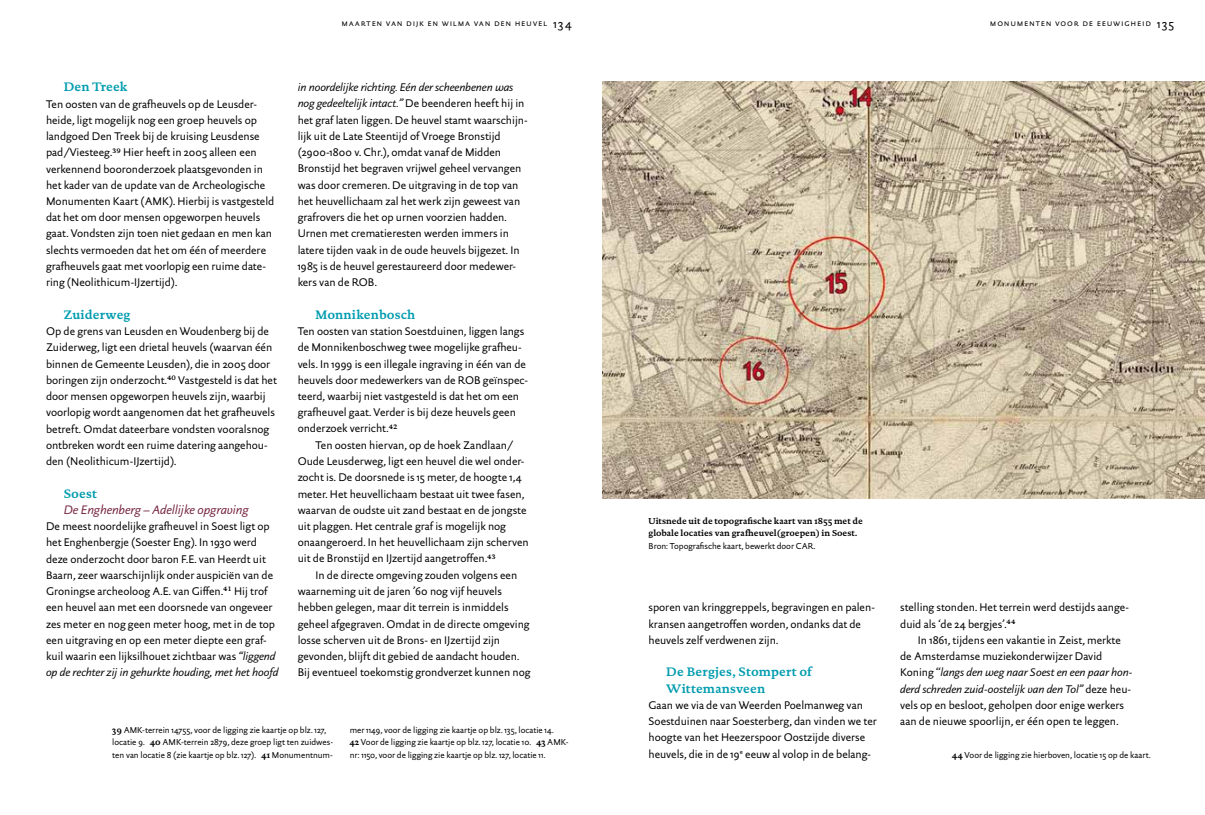
<style>
.page{position:relative;width:1205px;height:815px;background:#fff}
.page>*{position:absolute;margin:0;border:0;box-sizing:border-box;transform-origin:0 0}
.t1{font:700 12.5px/16.2px "DTL Documenta ST";letter-spacing:.01em;color:#009caf}
.t2{font:italic 12.5px "DTL Documenta Sans ST";color:#74233e}
.t3{font:11.25px/16.2px "DTL Documenta Sans ST";letter-spacing:-.005em;color:#000}
.t4{font:8.75px/12.5px "DTL Documenta Sans ST";color:#000}
.t5{font:700 8.75px/12.5px "DTL Documenta ST";color:#000}
.t6{font:8.75px "DTL Documenta Sans T Caps";letter-spacing:.085em;color:#000}
.s1{font-size:12.5px}
.s2{font-style:italic}
.s3{font-family:"DTL Documenta ST";font-weight:700}
</style>
<div class="page">
<img style="left:602px;top:81px;width:603px;height:417px">
<p class="t6" style="left:341px;top:18px;width:231px">maarten van dijk en wilma van den heuvel <span class="s1">134</span></p>
<p class="t1" style="left:64px;top:79px;width:65px">Den Treek</p>
<p class="t3" style="left:46px;top:95px;width:230px">Ten oosten van de grafheuvels op de Leusder&shy;heide, ligt mogelijk nog een groep heuvels op landgoed Den Treek bij de kruising Leusdense pad/Viesteeg.<sup>39</sup> Hier heeft in 2005 alleen een verkennend booronderzoek plaatsgevonden in het kader van de update van de Archeologische Monumenten Kaart (AMK). Hierbij is vastgesteld dat het om door mensen opgeworpen heuvels gaat. Vondsten zijn toen niet gedaan en men kan slechts vermoeden dat het om één of meerdere grafheuvels gaat met voorlopig een ruime date&shy;ring (Neolithicum-IJzertijd).</p>
<p class="t1" style="left:64px;top:306px;width:68px">Zuiderweg</p>
<p class="t3" style="left:46px;top:323px;width:232px">Op de grens van Leusden en Woudenberg bij de Zuiderweg, ligt een drietal heuvels (waarvan één binnen de Gemeente Leusden), die in 2005 door boringen zijn onderzocht.<sup>40</sup> Vastgesteld is dat het door mensen opgeworpen heuvels zijn, waarbij voorlopig wordt aangenomen dat het grafheuvels betreft. Omdat dateerbare vondsten vooralsnog ontbreken wordt een ruime datering aangehou&shy;den (Neolithicum-IJzertijd).</p>
<p class="t1" style="left:64px;top:485px;width:35px">Soest</p>
<p class="t2" style="left:64px;top:502px;width:186px">De Enghenberg – Adellijke opgraving</p>
<p class="t3" style="left:46px;top:518px;width:234px">De meest noordelijke grafheuvel in Soest ligt op het Enghenbergje (Soester Eng). In 1930 werd deze onderzocht door baron F.E. van Heerdt uit Baarn, zeer waarschijnlijk onder auspiciën van de Groningse archeoloog A.E. van Giffen.<sup>41</sup> Hij trof een heuvel aan met een doorsnede van ongeveer zes meter en nog geen meter hoog, met in de top een uitgraving en op een meter diepte een graf&shy;kuil waarin een lijksilhouet zichtbaar was <span class="s2">“liggend op de rechter zij in gehurkte houding, met het hoofd</span></p>
<p class="t3" style="left:298px;top:79px;width:232px"><span class="s2">in noordelijke richting. Eén der scheenbenen was nog gedeeltelijk intact.”</span> De beenderen heeft hij in het graf laten liggen. De heuvel stamt waarschijn&shy;lijk uit de Late Steentijd of Vroege Bronstijd (2900-1800 v. Chr.), omdat vanaf de Midden Bronstijd het begraven vrijwel geheel vervangen was door cremeren. De uitgraving in de top van het heuvellichaam zal het werk zijn geweest van grafrovers die het op urnen voorzien hadden.<br>Urnen met crematieresten werden immers in latere tijden vaak in de oude heuvels bijgezet. In 1985 is de heuvel gerestaureerd door medewer&shy;kers van de ROB.</p>
<p class="t1" style="left:315px;top:306px;width:101px">Monnikenbosch</p>
<p class="t3" style="left:298px;top:323px;width:232px">Ten oosten van station Soestduinen, liggen langs de Monnikenboschweg twee mogelijke grafheu&shy;vels. In 1999 is een illegale ingraving in één van de heuvels door medewerkers van de ROB geïnspec&shy;teerd, waarbij niet vastgesteld is dat het om een grafheuvel gaat. Verder is bij deze heuvels geen onderzoek verricht.<sup>42</sup></p>
<p class="t3" style="left:298px;top:437px;width:232px;text-indent:18px">Ten oosten hiervan, op de hoek Zandlaan/ Oude Leusderweg, ligt een heuvel die wel onder&shy;zocht is. De doorsnede is 15 meter, de hoogte 1,4 meter. Het heuvellichaam bestaat uit twee fasen, waarvan de oudste uit zand bestaat en de jongste uit plaggen. Het centrale graf is mogelijk nog onaangeroerd. In het heuvellichaam zijn scherven uit de Bronstijd en IJzertijd aangetroffen.<sup>43</sup></p>
<p class="t3" style="left:298px;top:567px;width:234px;text-indent:18px">In de directe omgeving zouden volgens een waarneming uit de jaren ’60 nog vijf heuvels hebben gelegen, maar dit terrein is inmiddels geheel afgegraven. Omdat in de directe omgeving losse scherven uit de Brons- en IJzertijd zijn gevonden, blijft dit gebied de aandacht houden.<br>Bij eventueel toekomstig grondverzet kunnen nog</p>
<p class="t4" style="left:112px;top:723px;width:222px"><span class="s3">39</span> AMK-terrein 14755, voor de ligging zie kaartje op blz. 127, locatie 9. <span class="s3">40</span> AMK-terrein 2879, deze groep ligt ten zuidwes&shy;ten van locatie 8 (zie kaartje op blz. 127). <span class="s3">41</span> Monumentnum-</p>
<p class="t4" style="left:350px;top:723px;width:220px">mer 1149, voor de ligging zie kaartje op blz. 135, locatie 14.<br><span class="s3">42</span> Voor de ligging zie kaartje op blz. 127, locatie 10. <span class="s3">43</span> AMK&shy;nr: 1150, voor de ligging zie kaartje op blz. 127, locatie 11.</p>
<p class="t6" style="left:990px;top:18px;width:186px">monumenten voor de eeuwigheid <span class="s1">135</span></p>
<p class="t5" style="left:648px;top:514px;width:216px">Uitsnede uit de topografische kaart van 1855 met de globale locaties van grafheuvel(groepen) in Soest.</p>
<p class="t4" style="left:648px;top:539px;width:169px">Bron: Topografische kaart, bewerkt door CAR.</p>
<p class="t3" style="left:648px;top:599px;width:228px">sporen van kringgreppels, begravingen en palen&shy;kransen aangetroffen worden, ondanks dat de heuvels zelf verdwenen zijn.</p>
<p class="t1" style="left:666px;top:664px;width:147px">De Bergjes, Stompert of<br>Wittemansveen</p>
<p class="t3" style="left:648px;top:697px;width:230px">Gaan we via de van Weerden Poelmanweg van Soestduinen naar Soesterberg, dan vinden we ter hoogte van het Heezerspoor Oostzijde diverse heuvels, die in de 19<sup>e</sup> eeuw al volop in de belang-</p>
<p class="t3" style="left:900px;top:599px;width:230px">stelling stonden. Het terrein werd destijds aange&shy;duid als ‘de 24 bergjes’.<sup>44</sup></p>
<p class="t3" style="left:900px;top:632px;width:234px;text-indent:18px">In 1861, tijdens een vakantie in Zeist, merkte de Amsterdamse muziekonderwijzer David Koning “<span class="s2">langs den weg naar Soest en een paar hon&shy;derd schreden zuid-oostelijk van den Tol”</span> deze heu&shy;vels op en besloot, geholpen door enige werkers aan de nieuwe spoorlijn, er één open te leggen.</p>
<p class="t4" style="left:952px;top:748px;width:200px"><span class="s3">44</span> Voor de ligging zie hierboven, locatie 15 op de kaart.</p>
</div>
